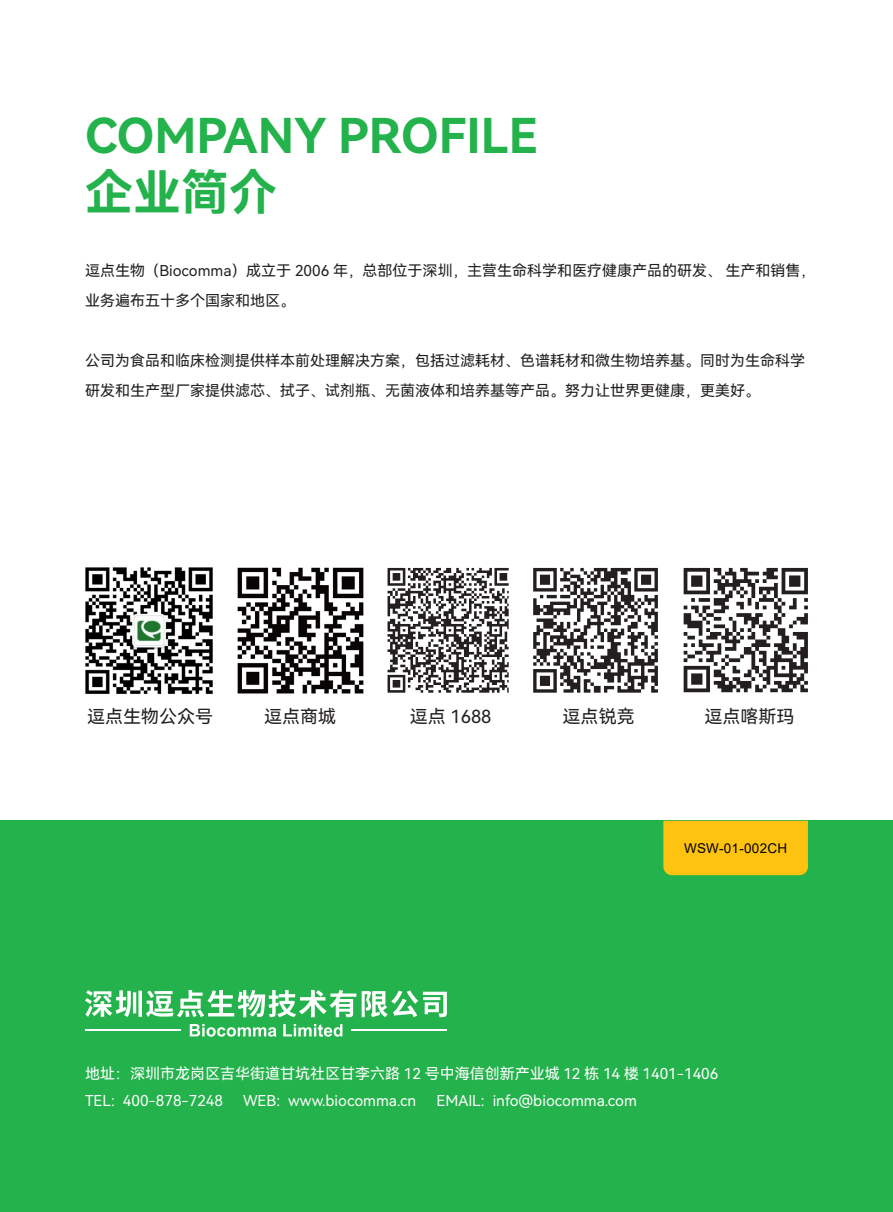
<style>
.page{position:relative;width:893px;height:1212px;background:#fff}
.page>*{position:absolute;margin:0;border:0;box-sizing:border-box;transform-origin:0 0}
.t1{font:48px "Harmony OS Sans SC Bold";color:#23b24b}
.t2{font:18px "Harmony OS Sans SC";color:#231f20}
.正文字体2_齐头{font:15px "Harmony OS Sans SC";color:#231f20}
.t3{font:15px "Harmony OS Sans SC";color:#fff}
.t4{font:13.5px "Arial";letter-spacing:.02em;color:#000}
</style>
<div class="page">
<div style="left:0;top:821px;width:893px;height:391px;background:#23b24b"></div>
<svg style="left:85px;top:990px;width:271px;height:27px"></svg>
<svg style="left:362px;top:990px;width:85px;height:27px"></svg>
<svg style="left:190px;top:1024px;width:86px;height:13px"></svg>
<svg style="left:283px;top:1024px;width:59px;height:13px"></svg>
<hr style="left:86px;top:1030px;width:95px;height:1px;background:#fff">
<hr style="left:351px;top:1030px;width:96px;height:1px;background:#fff">
<div style="left:663px;top:821px;width:145px;height:54px;background:#fec210"></div>
<img style="left:85px;top:567px;width:128px;height:127px">
<img style="left:237px;top:567px;width:127px;height:127px">
<svg style="left:388px;top:568px;width:121px;height:125px"></svg>
<svg style="left:533px;top:568px;width:125px;height:125px"></svg>
<svg style="left:684px;top:568px;width:124px;height:124px"></svg>
<p class="t1" style="left:85px;top:102px;width:454px">COMPANY PROFILE</p>
<p class="t1" style="left:85px;top:160px;width:193px">企业简介</p>
<p class="正文字体2_齐头" style="left:85px;top:260px;width:732px">逗点生物（Biocomma）成立于 2006 年，总部位于深圳，主营生命科学和医疗健康产品的研发、 生产和销售，</p>
<p class="正文字体2_齐头" style="left:85px;top:290px;width:211px">业务遍布五十多个国家和地区。</p>
<p class="正文字体2_齐头" style="left:85px;top:350px;width:721px">公司为食品和临床检测提供样本前处理解决方案，包括过滤耗材、色谱耗材和微生物培养基。同时为生命科学</p>
<p class="正文字体2_齐头" style="left:85px;top:380px;width:676px">研发和生产型厂家提供滤芯、拭子、试剂瓶、无菌液体和培养基等产品。努力让世界更健康，更美好。</p>
<p class="t2" style="left:87px;top:704px;width:128px">逗点生物公众号</p>
<p class="t2" style="left:264px;top:704px;width:73px">逗点商城</p>
<p class="t2" style="left:410px;top:704px;width:83px">逗点 1688</p>
<p class="t2" style="left:563px;top:704px;width:73px">逗点锐竞</p>
<p class="t2" style="left:704px;top:704px;width:91px">逗点喀斯玛</p>
<p class="t4" style="left:684px;top:839px;width:105px">WSW-01-002CH</p>
<p class="t3" style="left:85px;top:1063px;width:635px">地址：深圳市龙岗区吉华街道甘坑社区甘李六路 12 号中海信创新产业城 12 栋 14 楼 1401-1406</p>
<p class="t3" style="left:85px;top:1090px;width:140px">TEL: 400-878-7248</p>
<p class="t3" style="left:243px;top:1090px;width:175px">WEB: www.biocomma.cn</p>
<p class="t3" style="left:436px;top:1090px;width:202px">EMAIL: info@biocomma.com</p>
</div>
